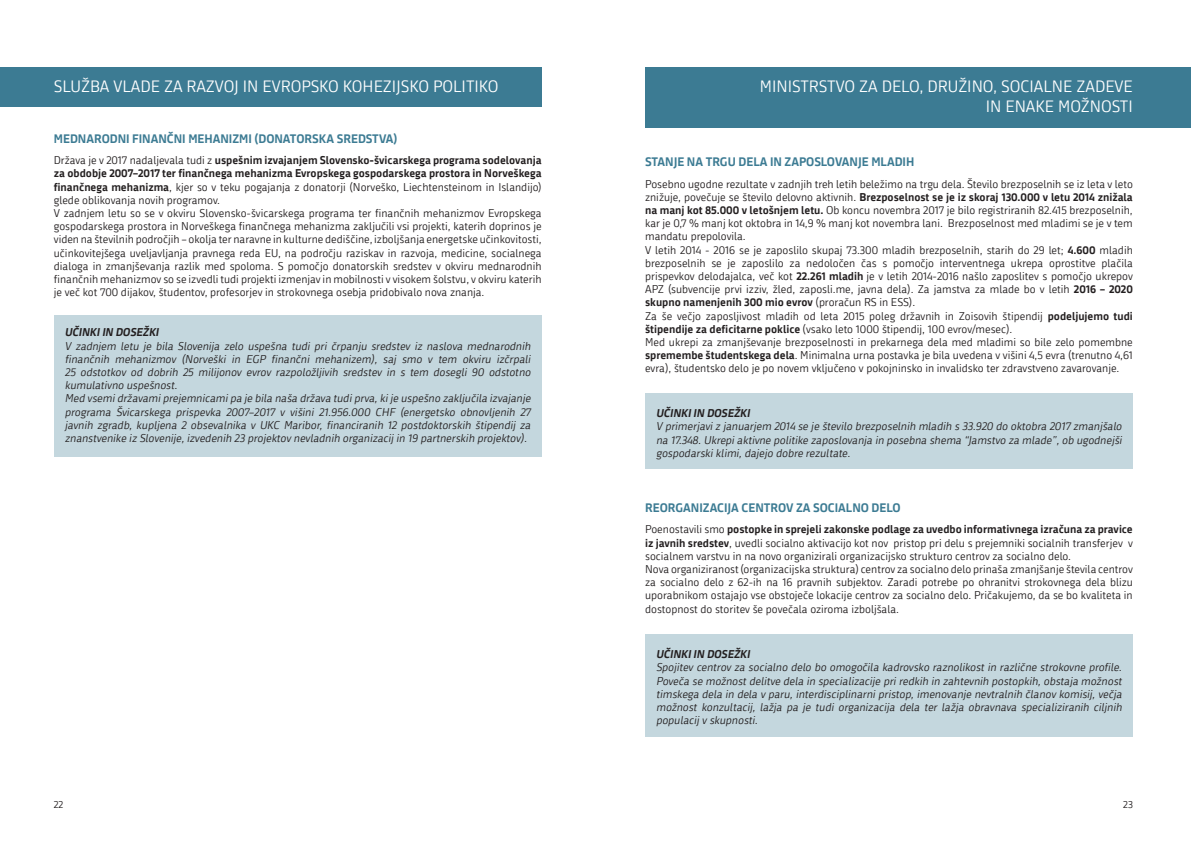
<style>
.page{position:relative;width:1191px;height:842px;background:#fff}
.page>*{position:absolute;margin:0;border:0;box-sizing:border-box;transform-origin:0 0}
.t1{font:16px "Republika";color:#fff}
.t2{font:700 12px "Republika";color:#3c7b93}
.t3{font:11px/13.2px "Republika";color:#231f20;text-align:justify}
.t4{font:italic 11px/13.2px "Republika";color:#231f20;text-align:justify}
.t5{font:700 11px/13.2px "Republika";color:#231f20;text-align:justify}
.t6{font:italic 700 11px "Republika";color:#231f20}
.t7{font:10px "Republika";color:#231f20}
.s1{font-weight:400}
.s2{font-weight:700}
</style>
<div class="page">
<div style="left:54px;top:315px;width:487px;height:141px;background:#c4d7de"></div>
<div style="left:0;top:67px;width:541px;height:40px;background:#3c7b93"></div>
<div style="left:645px;top:67px;width:546px;height:61px;background:#3c7b93"></div>
<div style="left:645px;top:393px;width:487px;height:76px;background:#c4d7de"></div>
<div style="left:645px;top:634px;width:487px;height:103px;background:#c4d7de"></div>
<p class="t1" style="left:54px;top:75px;width:446px">SLUŽBA VLADE ZA RAZVOJ IN EVROPSKO KOHEZIJSKO POLITIKO</p>
<p class="t2" style="left:54px;top:130px;width:345px">MEDNARODNI FINANČNI MEHANIZMI (DONATORSKA SREDSTVA)</p>
<p class="t5" style="left:54px;top:153px;width:489px"><span class="s1">Država je v 2017 nadaljevala tudi z</span> uspešnim izvajanjem Slovensko-švicarskega programa sodelovanja za obdobje 2007–2017 ter finančnega mehanizma Evropskega gospodarskega prostora in Norveškega finančnega mehanizma<span class="s1">, kjer so v teku pogajanja z donatorji (Norveško, Liechtensteinom in Islandijo) glede oblikovanja novih programov.</span></p>
<p class="t3" style="left:54px;top:206px;width:489px">V zadnjem letu so se v okviru Slovensko-švicarskega programa ter finančnih mehanizmov Evropskega gospodarskega prostora in Norveškega finančnega mehanizma zaključili vsi projekti, katerih doprinos je viden na številnih področjih – okolja ter naravne in kulturne dediščine, izboljšanja energetske učinkovitosti, učinkovitejšega uveljavljanja pravnega reda EU, na področju raziskav in razvoja, medicine, socialnega dialoga in zmanjševanja razlik med spoloma. S pomočjo donatorskih sredstev v okviru mednarodnih finančnih mehanizmov so se izvedli tudi projekti izmenjav in mobilnosti v visokem šolstvu, v okviru katerih je več kot 700 dijakov, študentov, profesorjev in strokovnega osebja pridobivalo nova znanja.</p>
<p class="t6" style="left:65px;top:324px;width:98px">UČINKIIN DOSEŽKI</p>
<p class="t4" style="left:65px;top:339px;width:469px">V zadnjem letu je bila Slovenija zelo uspešna tudi pri črpanju sredstev iz naslova mednarodnih finančnih mehanizmov (Norveški in EGP finančni mehanizem), saj smo v tem okviru izčrpali 25 odstotkov od dobrih 25 milijonov evrov razpoložljivih sredstev in s tem dosegli 90 odstotno kumulativno uspešnost.</p>
<p class="t4" style="left:65px;top:391px;width:469px">Med vsemidržavamiprejemnicamipa je bila naša država tudiprva,kije uspešno zaključila izvajanje programa Švicarskega prispevka 2007–2017 v višini 21.956.000 CHF (energetsko obnovljenih 27 javnih zgradb, kupljena 2 obsevalnika v UKC Maribor, financiranih 12 postdoktorskih štipendij za znanstvenike iz Slovenije,izvedenih 23 projektov nevladnih organizacij in 19 partnerskih projektov).</p>
<p class="t1" style="left:760px;top:75px;width:374px">MINISTRSTVO ZA DELO, DRUŽINO, SOCIALNE ZADEVE</p>
<p class="t1" style="left:985px;top:95px;width:149px">IN ENAKE MOŽNOSTI</p>
<p class="t2" style="left:645px;top:153px;width:271px">STANJE NA TRGU DELA IN ZAPOSLOVANJE MLADIH</p>
<p class="t3" style="left:645px;top:176px;width:489px">Posebno ugodne rezultate v zadnjih treh letih beležimo na trgu dela. Število brezposelnih se iz leta v leto znižuje, povečuje se število delovno aktivnih. <span class="s2">Brezposelnost se je iz skoraj 130.000 v letu 2014 znižala na manj kot 85.000 v letošnjem letu.</span> Ob koncu novembra 2017 je bilo registriranih 82.415 brezposelnih, kar je 0,7 % manj kot oktobra in 14,9 % manj kot novembra lani. Brezposelnost med mladimi se je v tem mandatu prepolovila.</p>
<p class="t3" style="left:645px;top:242px;width:489px">V letih 2014 - 2016 se je zaposlilo skupaj 73.300 mladih brezposelnih, starih do 29 let; <span class="s2">4.600</span> mladih brezposelnih se je zaposlilo za nedoločen čas s pomočjo interventnega ukrepa oprostitve plačila prispevkov delodajalca, več kot <span class="s2">22.261 mladih</span> je v letih 2014-2016 našlo zaposlitev s pomočjo ukrepov APZ (subvencije prvi izziv, žled, zaposli.me, javna dela). Za jamstva za mlade bo v letih <span class="s2">2016 – 2020 skupno namenjenih 300 mio evrov</span> (proračun RS in ESS).</p>
<p class="t3" style="left:645px;top:308px;width:489px">Za še večjo zaposljivost mladih od leta 2015 poleg državnih in Zoisovih štipendij <span class="s2">podeljujemo tudi štipendije za deficitarne poklice</span> (vsako leto 1000 štipendij, 100 evrov/mesec).</p>
<p class="t3" style="left:645px;top:335px;width:489px">Med ukrepi za zmanjševanje brezposelnosti in prekarnega dela med mladimi so bile zelo pomembne <span class="s2">spremembe študentskega dela</span>. Minimalna urna postavka je bila uvedena v višini 4,5 evra (trenutno 4,61 evra), študentsko delo je po novem vključeno v pokojninsko in invalidsko ter zdravstveno zavarovanje.</p>
<p class="t6" style="left:656px;top:405px;width:98px">UČINKIIN DOSEŽKI</p>
<p class="t4" style="left:656px;top:419px;width:469px">V primerjaviz januarjem 2014 se je število brezposelnih mladih s 33.920 do oktobra 2017 zmanjšalo na 17.348.Ukrepiaktivne politike zaposlovanja in posebna shema “Jamstvo za mlade”,ob ugodnejši gospodarskiklimi,dajejo dobre rezultate.</p>
<p class="t2" style="left:645px;top:499px;width:257px">REORGANIZACIJA CENTROV ZA SOCIALNO DELO</p>
<p class="t3" style="left:645px;top:522px;width:489px">Poenostavili smo <span class="s2">postopke in sprejeli zakonske podlage za uvedbo informativnega izračuna za pravice iz javnih sredstev</span>, uvedli socialno aktivacijo kot nov pristop pri delu s prejemniki socialnih transferjev v socialnem varstvu in na novo organizirali organizacijsko strukturo centrov za socialno delo.</p>
<p class="t3" style="left:645px;top:562px;width:489px">Nova organiziranost (organizacijska struktura) centrov za socialno delo prinaša zmanjšanje števila centrov za socialno delo z 62-ih na 16 pravnih subjektov. Zaradi potrebe po ohranitvi strokovnega dela blizu uporabnikom ostajajo vse obstoječe lokacije centrov za socialno delo. Pričakujemo, da se bo kvaliteta in dostopnost do storitev še povečala oziroma izboljšala.</p>
<p class="t6" style="left:656px;top:646px;width:98px">UČINKIIN DOSEŽKI</p>
<p class="t4" style="left:656px;top:660px;width:469px">Spojitev centrov za socialno delo bo omogočila kadrovsko raznolikost in različne strokovne profile.<br>Poveča se možnostdelitve dela in specializacije priredkih in zahtevnih postopkih,obstaja možnost timskega dela in dela v paru, interdisciplinarni pristop, imenovanje nevtralnih članov komisij, večja možnost konzultacij, lažja pa je tudi organizacija dela ter lažja obravnava specializiranih ciljnih populacij v skupnosti.</p>
<p class="t7" style="left:54px;top:798px;width:11px">22</p>
<p class="t7" style="left:1123px;top:798px;width:11px">23</p>
</div>
